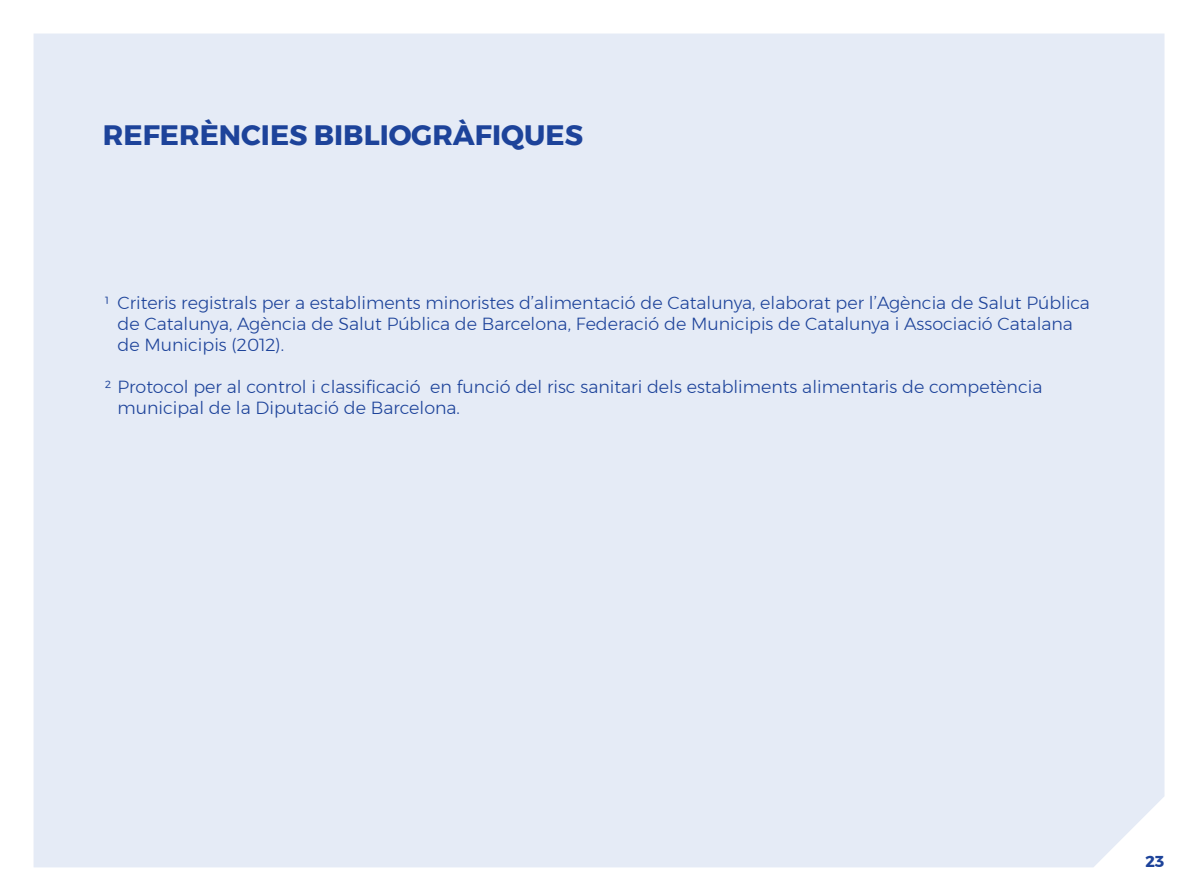
<style>
.page{position:relative;width:1193px;height:894px;background:#fff}
.page>*{position:absolute;margin:0;border:0;box-sizing:border-box;transform-origin:0 0}
.t1{font:700 28px "Montserrat";color:#1d439a}
.t2{font:300 17.5px/21px "Montserrat";color:#1d439a}
.t3{font:700 15.75px "Montserrat";color:#1d439a}
</style>
<div class="page">
<div style="left:34px;top:34px;width:1131px;height:833px;background:#e5ebf6"></div>
<p class="t1" style="left:103px;top:113px;width:482px">REFERÈNCIES BIBLIOGRÀFIQUES</p>
<p class="t2" style="left:117px;top:291px;width:974px;text-indent:-12px">1 Criteris registrals per a establiments minoristes d’alimentació de Catalunya, elaborat per l’Agència de Salut Pública de Catalunya, Agència de Salut Pública de Barcelona, Federació de Municipis de Catalunya i Associació Catalana de Municipis (2012).</p>
<p class="t2" style="left:117px;top:375px;width:927px;text-indent:-12px">2 Protocol per al control i classificació en funció del risc sanitari dels establiments alimentaris de competència municipal de la Diputació de Barcelona.</p>
<p class="t3" style="left:1145px;top:848px;width:21px">23</p>
</div>
